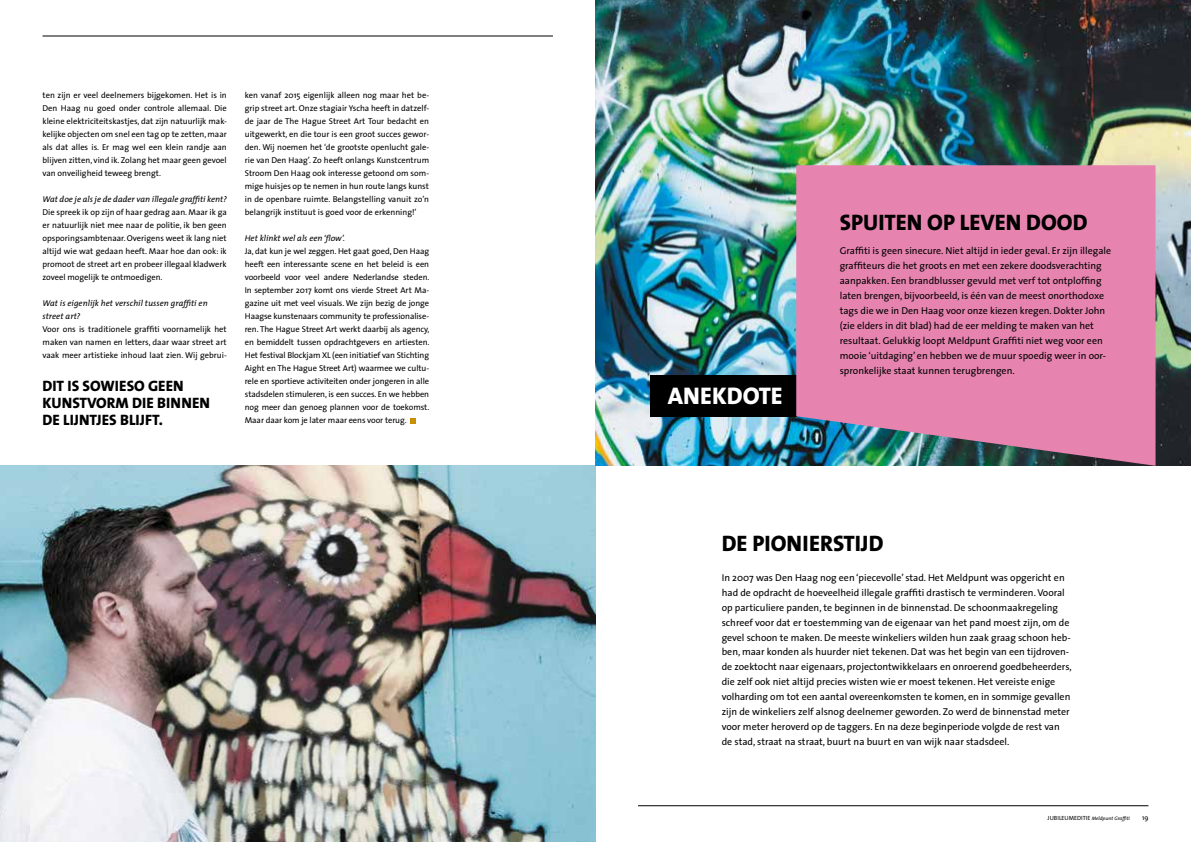
<style>
.page{position:relative;width:1191px;height:842px;background:#fff}
.page>*{position:absolute;margin:0;border:0;box-sizing:border-box;transform-origin:0 0}
.t1{font:800 24.2px "The Mix";color:#fff}
.t2{font:800 22.5px "The Mix";color:#000}
.t3{font:800 15.1px/17.3px "The Mix";color:#000}
.t4{font:10px/14.9px "The Sans";color:#000}
.t5{font:8.5px/13px "The Sans";color:#000;text-align:justify}
.t6{font:italic 8.5px/13px "The Mix";color:#000}
.t7{font:7px "The Sans";color:#000}
.t8{font:italic 5px "The Mix";color:#000}
.s1{font-family:"The Sans";font-style:normal;font-size:6px}
</style>
<div class="page">
<hr style="left:638px;top:805px;width:510px;height:1px;background:#000">
<hr style="left:43px;top:36px;width:510px;height:1px;background:#000">
<svg style="left:410px;top:418px;width:5px;height:5px"></svg>
<img style="left:0;top:466px;width:595px;height:376px">
<img style="left:595px;top:0;width:596px;height:466px">
<div style="left:650px;top:375px;width:146px;height:42px;background:#000"></div>
<svg style="left:796px;top:165px;width:359px;height:301px;background:#d780a9"></svg>
<p class="t5" style="left:43px;top:89px;width:186px">ten zijn er veel deelnemers bijgekomen. Het is in Den Haag nu goed onder controle allemaal. Die kleine elektriciteitskastjes, dat zijn natuurlijk mak&shy;kelijke objecten om snel een tag op te zetten, maar als dat alles is. Er mag wel een klein randje aan blijven zitten, vind ik. Zolang het maar geen gevoel van onveiligheid teweeg brengt.</p>
<p class="t6" style="left:43px;top:193px;width:186px">Wat doe je als je de dader van illegale graffiti kent?</p>
<p class="t5" style="left:43px;top:206px;width:186px">Die spreek ik op zijn of haar gedrag aan. Maar ik ga er natuurlijk niet mee naar de politie, ik ben geen opsporingsambtenaar. Overigens weet ik lang niet altijd wie wat gedaan heeft. Maar hoe dan ook: ik promoot de street art en probeer illegaal kladwerk zoveel mogelijk te ontmoedigen.</p>
<p class="t6" style="left:43px;top:297px;width:167px">Wat is eigenlijk het verschil tussen graffiti en street art?</p>
<p class="t5" style="left:43px;top:323px;width:186px">Voor ons is traditionele graffiti voornamelijk het maken van namen en letters, daar waar street art vaak meer artistieke inhoud laat zien. Wij gebrui-</p>
<h3 class="t3" style="left:43px;top:377px;width:169px">DIT IS SOWIESO GEEN<br>KUNSTVORM DIE BINNEN<br>DE LIJNTJES BLIJFT.</h3>
<p class="t5" style="left:245px;top:89px;width:186px">ken vanaf 2015 eigenlijk alleen nog maar het be&shy;grip street art. Onze stagiair Yscha heeft in datzelf&shy;de jaar de The Hague Street Art Tour bedacht en uitgewerkt, en die tour is een groot succes gewor&shy;den. Wij noemen het ‘de grootste openlucht gale&shy;rie van Den Haag’. Zo heeft onlangs Kunstcentrum Stroom Den Haag ook interesse getoond om som&shy;mige huisjes op te nemen in hun route langs kunst in de openbare ruimte. Belangstelling vanuit zo’n belangrijk instituut is goed voor de erkenning!’</p>
<p class="t6" style="left:245px;top:232px;width:102px">Het klinkt wel als een ‘flow’.</p>
<p class="t5" style="left:245px;top:245px;width:186px">Ja, dat kun je wel zeggen. Het gaat goed, Den Haag heeft een interessante scene en het beleid is een voorbeeld voor veel andere Nederlandse steden.<br>In september 2017 komt ons vierde Street Art Ma&shy;gazine uit met veel visuals. We zijn bezig de jonge Haagse kunstenaars community te professionalise&shy;ren. The Hague Street Art werkt daarbij als agency, en bemiddelt tussen opdrachtgevers en artiesten.<br>Het festival Blockjam XL (een initiatief van Stichting Aight en The Hague Street Art) waarmee we cultu&shy;rele en sportieve activiteiten onder jongeren in alle stadsdelen stimuleren, is een succes. En we hebben nog meer dan genoeg plannen voor de toekomst.<br>Maar daar kom je later maar eens voor terug.</p>
<h1 class="t1" style="left:668px;top:375px;width:116px">ANEKDOTE</h1>
<h2 class="t2" style="left:839px;top:204px;width:249px">SPUITEN OP LEVEN DOOD</h2>
<p class="t4" style="left:839px;top:243px;width:273px">Graffiti is geen sinecure. Niet altijd in ieder geval. Er zijn illegale graffiteurs die het groots en met een zekere doodsverachting aanpakken. Een brandblusser gevuld met verf tot ontploffing laten brengen, bijvoorbeeld, is één van de meest onorthodoxe tags die we in Den Haag voor onze kiezen kregen. Dokter John (zie elders in dit blad) had de eer melding te maken van het resultaat. Gelukkig loopt Meldpunt Graffiti niet weg voor een mooie ‘uitdaging’ en hebben we de muur spoedig weer in oor&shy;spronkelijke staat kunnen terugbrengen.</p>
<h2 class="t2" style="left:721px;top:524px;width:163px">DE PIONIERSTIJD</h2>
<p class="t4" style="left:721px;top:570px;width:351px">In 2007 was Den Haag nog een ‘piecevolle’ stad. Het Meldpunt was opgericht en had de opdracht de hoeveelheid illegale graffiti drastisch te verminderen. Vooral op particuliere panden, te beginnen in de binnenstad. De schoonmaakregeling schreef voor dat er toestemming van de eigenaar van het pand moest zijn, om de gevel schoon te maken. De meeste winkeliers wilden hun zaak graag schoon heb&shy;ben, maar konden als huurder niet tekenen. Dat was het begin van een tijdroven&shy;de zoektocht naar eigenaars, projectontwikkelaars en onroerend goedbeheerders, die zelf ook niet altijd precies wisten wie er moest tekenen. Het vereiste enige volharding om tot een aantal overeenkomsten te komen, en in sommige gevallen zijn de winkeliers zelf alsnog deelnemer geworden. Zo werd de binnenstad meter voor meter heroverd op de taggers. En na deze beginperiode volgde de rest van de stad, straat na straat, buurt na buurt en van wijk naar stadsdeel.</p>
<p class="t8" style="left:1047px;top:815px;width:84px"><span class="s1">JUBILEUMEDITIE</span> Meldpunt Graffiti</p>
<p class="t7" style="left:1142px;top:812px;width:8px">19</p>
</div>
